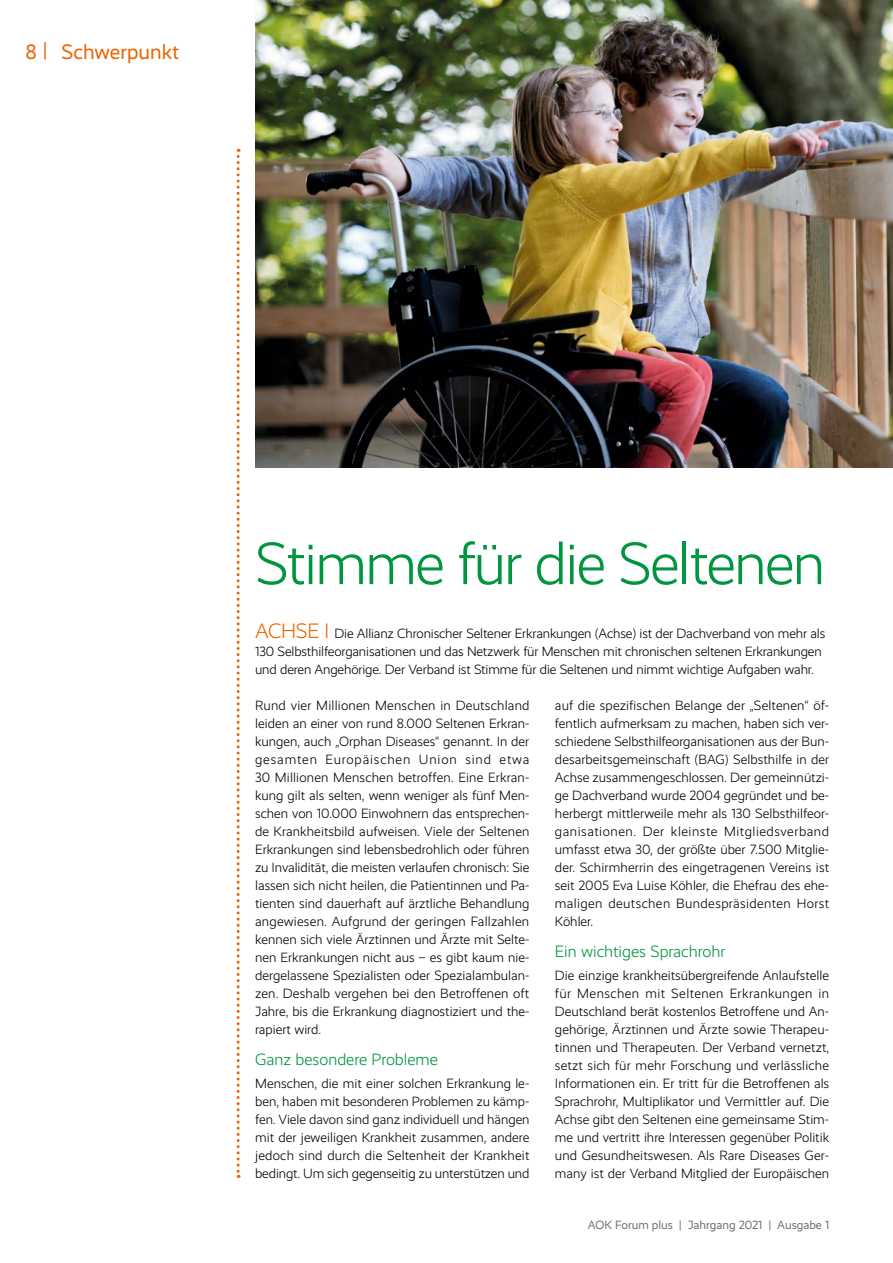
<style>
.page{position:relative;width:893px;height:1263px;background:#fff}
.page>*{position:absolute;margin:0;border:0;box-sizing:border-box;transform-origin:0 0}
.H2_-_Headline_A_40pt{font:300 60px "Realist";letter-spacing:-.03em;color:#00963f}
.H1_-_Rubrik_plus{font:21px "Realist";color:#ec6502}
.H3_-_SUBHEAD_11pt_-_gruen{font:300 16.5px "Realist";color:#00963f}
.P_copy{font:300 13.5px/18px "Realist";color:#000;text-align:justify}
.P_-_ANLAUF{font:300 13.5px/18px "Realist";letter-spacing:-.01em;color:#000}
.t1{font:12px "Realist";color:#6f6f6e}
.s1{font-size:21px;color:#ec6502}
</style>
<div class="page">
<svg style="left:237px;top:149px;width:3px;height:1029px"></svg>
<img style="left:255px;top:0;width:638px;height:468px">
<h1 class="H1_-_Rubrik_plus" style="left:26px;top:40px;width:155px">8 | Schwerpunkt</h1>
<h2 class="H2_-_Headline_A_40pt" style="left:255px;top:530px;width:572px">Stimme für die Seltenen</h2>
<p class="P_-_ANLAUF" style="left:255px;top:625px;width:572px"><span class="s1">ACHSE I</span> Die Allianz Chronischer Seltener Erkrankungen (Achse) ist der Dachverband von mehr als<br>130 Selbsthilfeorganisationen und das Netzwerk für Menschen mit chronischen seltenen Erkrankungen und deren Angehörige. Der Verband ist Stimme für die Seltenen und nimmt wichtige Aufgaben wahr.</p>
<p class="P_copy" style="left:255px;top:697px;width:276px">Rund vier Millionen Menschen in Deutschland leiden an einer von rund 8.000 Seltenen Erkran&shy;kungen, auch „Orphan Diseases“ genannt. In der gesamten Europäischen Union sind etwa 30 Millionen Menschen betroffen. Eine Erkran&shy;kung gilt als selten, wenn weniger als fünf Men&shy;schen von 10.000 Einwohnern das entsprechen&shy;de Krankheitsbild aufweisen. Viele der Seltenen Erkrankungen sind lebensbedrohlich oder führen zu Invalidität, die meisten verlaufen chronisch: Sie lassen sich nicht heilen, die Patientinnen und Pa&shy;tienten sind dauerhaft auf ärztliche Behandlung angewiesen. Aufgrund der geringen Fallzahlen kennen sich viele Ärztinnen und Ärzte mit Selte&shy;nen Erkrankungen nicht aus – es gibt kaum nie&shy;dergelassene Spezialisten oder Spezialambulan&shy;zen. Deshalb vergehen bei den Betroffenen oft Jahre, bis die Erkrankung diagnostiziert und the&shy;rapiert wird.</p>
<h3 class="H3_-_SUBHEAD_11pt_-_gruen" style="left:255px;top:1050px;width:184px">Ganz besondere Probleme</h3>
<p class="P_copy" style="left:255px;top:1075px;width:276px">Menschen, die mit einer solchen Erkrankung le&shy;ben, haben mit besonderen Problemen zu kämp&shy;fen. Viele davon sind ganz individuell und hängen mit der jeweiligen Krankheit zusammen, andere jedoch sind durch die Seltenheit der Krankheit bedingt. Um sich gegenseitig zu unterstützen und</p>
<p class="P_copy" style="left:555px;top:697px;width:276px">auf die spezifischen Belange der „Seltenen“ öf&shy;fentlich aufmerksam zu machen, haben sich ver&shy;schiedene Selbsthilfeorganisationen aus der Bun&shy;desarbeitsgemeinschaft (BAG) Selbsthilfe in der Achse zusammengeschlossen. Der gemeinnützi&shy;ge Dachverband wurde 2004 gegründet und be&shy;herbergt mittlerweile mehr als 130 Selbsthilfeor&shy;ganisationen. Der kleinste Mitgliedsverband umfasst etwa 30, der größte über 7.500 Mitglie&shy;der. Schirmherrin des eingetragenen Vereins ist seit 2005 Eva Luise Köhler, die Ehefrau des ehe&shy;maligen deutschen Bundespräsidenten Horst Köhler.</p>
<h3 class="H3_-_SUBHEAD_11pt_-_gruen" style="left:555px;top:942px;width:172px">Ein wichtiges Sprachrohr</h3>
<p class="P_copy" style="left:555px;top:967px;width:276px">Die einzige krankheitsübergreifende Anlaufstelle für Menschen mit Seltenen Erkrankungen in Deutschland berät kostenlos Betroffene und An&shy;gehörige, Ärztinnen und Ärzte sowie Therapeu&shy;tinnen und Therapeuten. Der Verband vernetzt, setzt sich für mehr Forschung und verlässliche Informationen ein. Er tritt für die Betroffenen als Sprachrohr, Multiplikator und Vermittler auf. Die Achse gibt den Seltenen eine gemeinsame Stim&shy;me und vertritt ihre Interessen gegenüber Politik und Gesundheitswesen. Als Rare Diseases Ger&shy;many ist der Verband Mitglied der Europäischen</p>
<p class="t1" style="left:588px;top:1218px;width:243px">AOK Forum plus | Jahrgang 2021 | Ausgabe 1</p>
</div>
